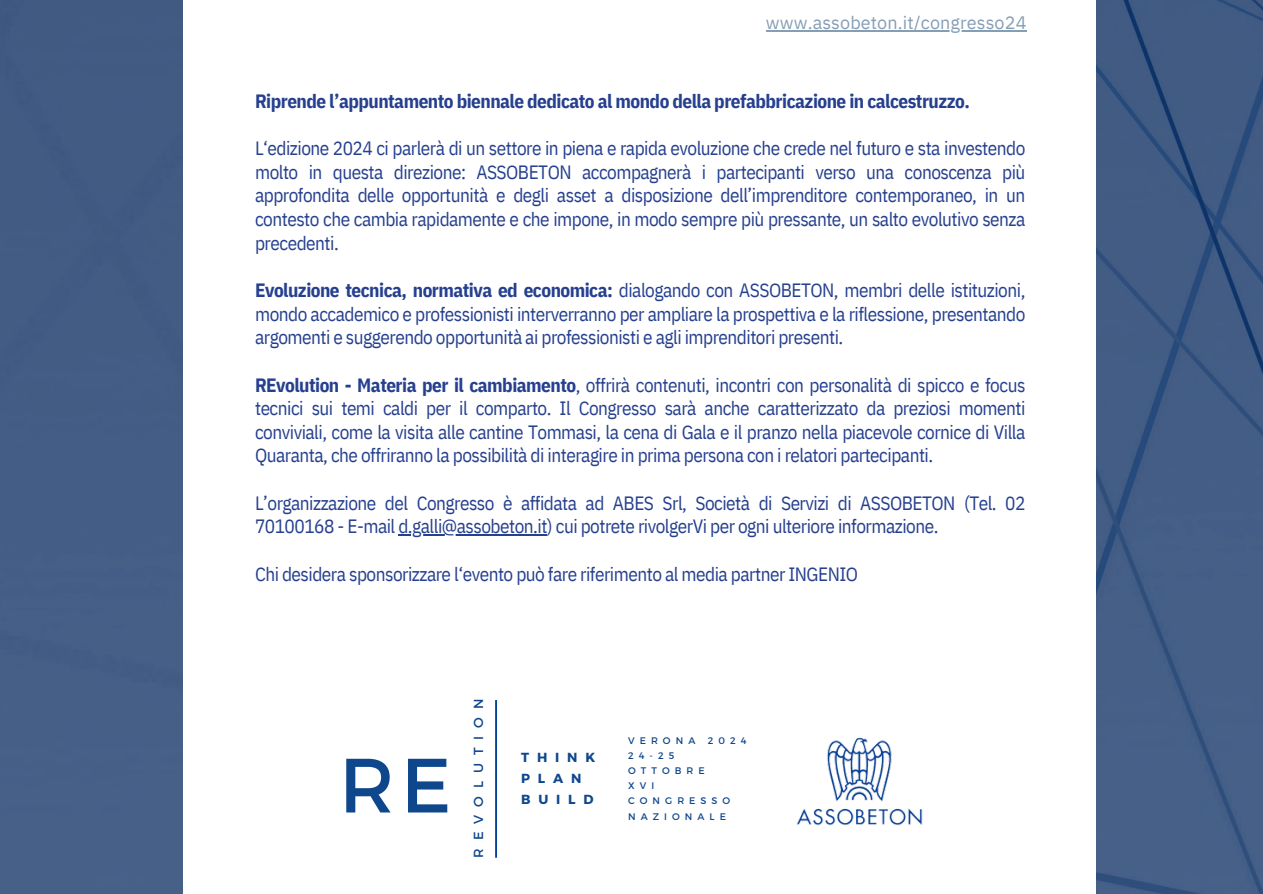
<style>
.page{position:relative;width:1263px;height:894px;background:#fff}
.page>*{position:absolute;margin:0;border:0;box-sizing:border-box;transform-origin:0 0}
.t1{font:76.65px "Montserrat";color:#0f478d}
.t2{font:19.2px/23.7px "IBM Plex Sans Cond";letter-spacing:-.025em;color:#26408f;text-align:justify}
.t3{font:700 19.2px "IBM Plex Sans Cond";letter-spacing:-.025em;color:#26408f}
.t4{font:18px "IBM Plex Sans";letter-spacing:.005em;color:#869eb5}
.t5{font:700 13.2px/20.9px "Montserrat";letter-spacing:.6em;color:#0f478d}
.t6{font:13.2px "Montserrat";letter-spacing:.6em;color:#0f478d}
.t7{font:9.6px/15.1px "Montserrat";letter-spacing:.53em;color:#0f478d}
.s1{font-weight:700}
</style>
<div class="page">
<div style="left:0;top:0;width:1263px;height:893px;background:#435d86"></div>
<div style="left:184px;top:0;width:912px;height:893px;background:#fff"></div>
<hr style="left:495px;top:699px;width:2px;height:158px;background:#03419c">
<img style="left:796px;top:737px;width:127px;height:89px">
<hr style="left:398px;top:534px;width:149px;height:1px;background:#26408f">
<hr style="left:766px;top:30px;width:261px;height:2px;background:#869eb5">
<p class="t4" style="left:766px;top:11px;width:262px">www.assobeton.it/congresso24</p>
<p class="t3" style="left:255px;top:88px;width:716px">Riprende l’appuntamento biennale dedicato al mondo della prefabbricazione in calcestruzzo.</p>
<p class="t2" style="left:255px;top:136px;width:772px">L‘edizione 2024 ci parlerà di un settore in piena e rapida evoluzione che crede nel futuro e sta investendo molto in questa direzione: ASSOBETON accompagnerà i partecipanti verso una conoscenza più approfondita delle opportunità e degli asset a disposizione dell’imprenditore contemporaneo, in un contesto che cambia rapidamente e che impone, in modo sempre più pressante, un salto evolutivo senza precedenti.</p>
<p class="t2" style="left:255px;top:278px;width:772px"><span class="s1">Evoluzione tecnica, normativa ed economica:</span> dialogando con ASSOBETON, membri delle istituzioni, mondo accademico e professionisti interverranno per ampliare la prospettiva e la riflessione, presentando argomenti e suggerendo opportunità ai professionisti e agli imprenditori presenti.</p>
<p class="t2" style="left:255px;top:372px;width:772px"><span class="s1">REvolution - Materia per il cambiamento</span>, offrirà contenuti, incontri con personalità di spicco e focus tecnici sui temi caldi per il comparto. Il Congresso sarà anche caratterizzato da preziosi momenti conviviali, come la visita alle cantine Tommasi, la cena di Gala e il pranzo nella piacevole cornice di Villa Quaranta, che offriranno la possibilità di interagire in prima persona con i relatori partecipanti.</p>
<h4 class="t2" style="left:255px;top:490px;width:772px">L’organizzazione del Congresso è affidata ad ABES Srl, Società di Servizi di ASSOBETON (Tel. 02<br>70100168 - E-mail d.galli@assobeton.it) cui potrete rivolgerVi per ogni ulteriore informazione.</h4>
<p class="t2" style="left:255px;top:561px;width:604px">Chi desidera sponsorizzare l‘evento può fare riferimento al media partner INGENIO</p>
<p class="t1" style="left:339px;top:735px;width:114px">RE</p>
<p class="t6" style="left:470px;top:857px;width:160px;rotate:-90deg">REVOLUTION</p>
<h3 class="t5" style="left:521px;top:745px;width:76px">THINK<br>PLAN</h3>
<p class="t5" style="left:521px;top:787px;width:74px">BUILD</p>
<h2 class="t7" style="left:628px;top:732px;width:69px">VERONA</h2>
<h2 class="t7" style="left:708px;top:732px;width:40px">2024</h2>
<h3 class="t7" style="left:628px;top:747px;width:48px">24-25</h3>
<h3 class="t7" style="left:628px;top:762px;width:78px">OTTOBRE</h3>
<h3 class="t7" style="left:628px;top:777px;width:28px">XVI</h3>
<h3 class="t7" style="left:628px;top:792px;width:104px">CONGRESSO<br>NAZIONALE</h3>
</div>
